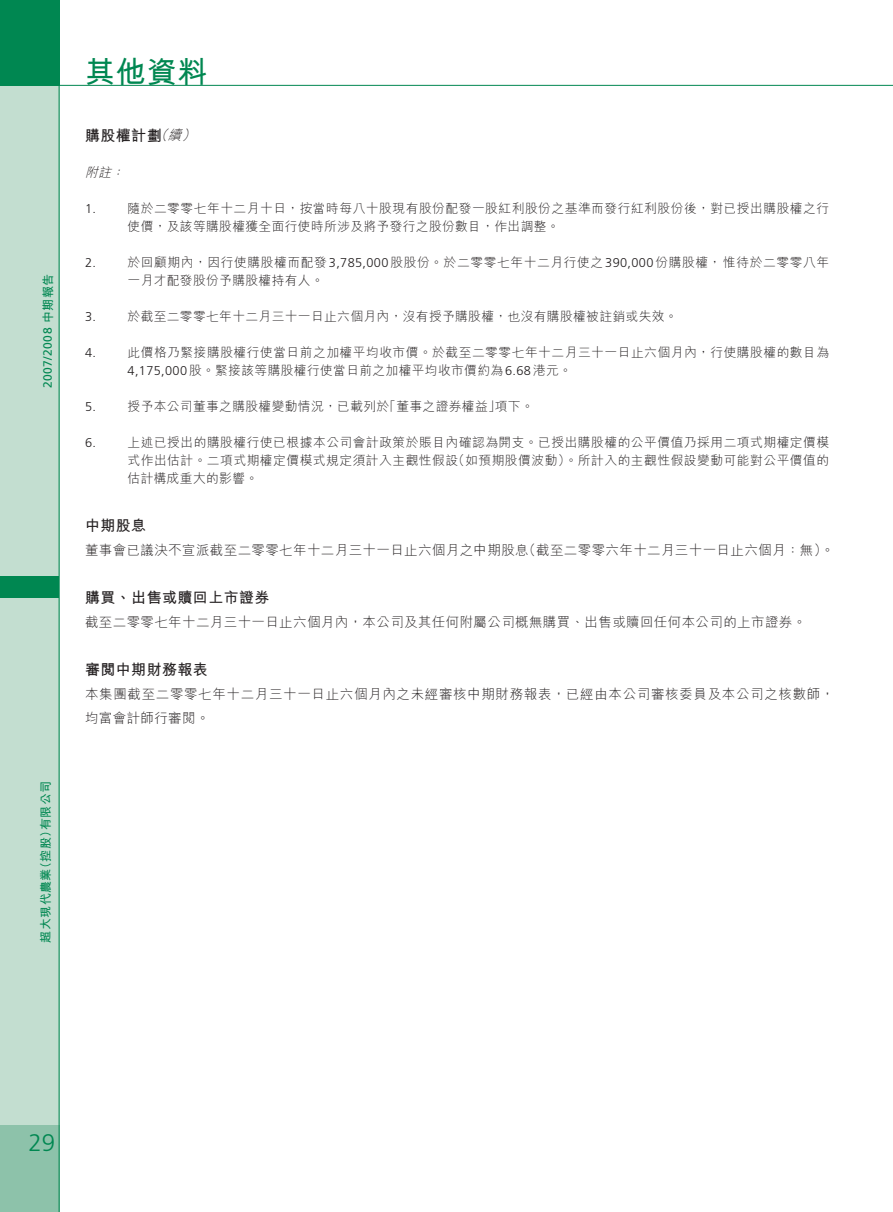
<style>
.page{position:relative;width:893px;height:1212px;background:#fff}
.page>*{position:absolute;margin:0;border:0;box-sizing:border-box;transform-origin:0 0}
.t1{font:30px "M Hei HK Bold E Ten B5 H";color:#008751}
.t2{font:300 24px "Frutiger";color:#008751}
.t3{font:15px "M Hei HK Bold E Ten B5 H";letter-spacing:.03em;color:#231f20}
.t4{font:13.5px "M Hei HK Light E Ten B5 H";letter-spacing:.03em;color:#231f20}
.t5{font:13.5px/24px "M Hei HK Light E Ten B5 H";letter-spacing:.05em;color:#231f20}
.t6{font:12.75px/18px "M Hei HK Light E Ten B5 H";letter-spacing:.04em;color:#231f20}
.t7{font:300 12.75px "Frutiger";color:#231f20}
.t8{font:italic 12.75px "M Hei HK Light E Ten B5 H";color:#231f20}
.t9{font:12px "M Hei HK Bold E Ten B5 H";letter-spacing:.04em;color:#008751}
.t10{font:12px "Frutiger";letter-spacing:.04em;color:#008751}
.s1{font-family:"M Hei HK Bold E Ten B5 H"}
.s2{font-family:"M Hei HK Light E Ten B5 H";font-style:italic;font-size:13.5px}
.s3{font-family:"Frutiger";font-weight:300}
</style>
<div class="page">
<div style="left:0;top:85px;width:59px;height:1127px;background:#c3ded0"></div>
<div style="left:0;top:0;width:60px;height:85px;background:#008751"></div>
<div style="left:0;top:577px;width:59px;height:21px;background:#008751"></div>
<div style="left:0;top:1125px;width:60px;height:87px;background:#8dc2aa"></div>
<hr style="left:59px;top:0;width:1px;height:1212px;background:#008751">
<hr style="left:0;top:85px;width:893px;height:1px;background:#008751">
<p class="t10" style="left:43px;top:388px;width:116px;rotate:-90deg">2007/2008 <span class="s1">中期報告</span></p>
<p class="t9" style="left:41px;top:943px;width:163px;rotate:-90deg">超大現代農業（控股）有限公司</p>
<h1 class="t1" style="left:85px;top:61px;width:124px">其他資料</h1>
<p class="t3" style="left:85px;top:130px;width:115px">購股權計劃<span class="s2">（續）</span></p>
<p class="t8" style="left:85px;top:167px;width:44px">附註：</p>
<p class="t7" style="left:85px;top:203px;width:12px">1.</p>
<p class="t6" style="left:128px;top:201px;width:703px">隨於二零零七年十二月十日，按當時每八十股現有股份配發一股紅利股份之基準而發行紅利股份後，對已授出購股權之行使價，及該等購股權獲全面行使時所涉及將予發行之股份數目，作出調整。</p>
<p class="t7" style="left:85px;top:257px;width:12px">2.</p>
<p class="t6" style="left:128px;top:255px;width:703px">於回顧期內，因行使購股權而配發<span class="s3">3,785,000</span>股股份。於二零零七年十二月行使之<span class="s3">390,000</span>份購股權，惟待於二零零八年一月才配發股份予購股權持有人。</p>
<p class="t7" style="left:85px;top:311px;width:12px">3.</p>
<p class="t6" style="left:128px;top:309px;width:552px">於截至二零零七年十二月三十一日止六個月內，沒有授予購股權，也沒有購股權被註銷或失效。</p>
<p class="t7" style="left:85px;top:347px;width:12px">4.</p>
<p class="t6" style="left:128px;top:345px;width:703px">此價格乃緊接購股權行使當日前之加權平均收市價。於截至二零零七年十二月三十一日止六個月內，行使購股權的數目為<br><span class="s3">4,175,000</span>股。緊接該等購股權行使當日前之加權平均收市價約為<span class="s3">6.68</span>港元。</p>
<p class="t7" style="left:85px;top:401px;width:12px">5.</p>
<p class="t6" style="left:128px;top:399px;width:408px">授予本公司董事之購股權變動情況，已載列於「董事之證券權益」項下。</p>
<p class="t7" style="left:85px;top:437px;width:12px">6.</p>
<p class="t6" style="left:128px;top:435px;width:703px;text-align:justify">上述已授出的購股權行使已根據本公司會計政策於賬目內確認為開支。已授出購股權的公平價值乃採用二項式期權定價模式作出估計。二項式期權定價模式規定須計入主觀性假設（如預期股價波動）。所計入的主觀性假設變動可能對公平價值的估計構成重大的影響。</p>
<p class="t3" style="left:85px;top:520px;width:63px">中期股息</p>
<p class="t4" style="left:85px;top:545px;width:751px">董事會已議決不宣派截至二零零七年十二月三十一日止六個月之中期股息（截至二零零六年十二月三十一日止六個月：無）。</p>
<p class="t3" style="left:85px;top:592px;width:186px">購買、出售或贖回上市證券</p>
<p class="t4" style="left:85px;top:617px;width:723px">截至二零零七年十二月三十一日止六個月內，本公司及其任何附屬公司概無購買、出售或贖回任何本公司的上市證券。</p>
<p class="t3" style="left:85px;top:664px;width:124px">審閱中期財務報表</p>
<p class="t5" style="left:85px;top:683px;width:751px">本集團截至二零零七年十二月三十一日止六個月內之未經審核中期財務報表，已經由本公司審核委員及本公司之核數師，均富會計師行審閱。</p>
<h2 class="t2" style="left:29px;top:1133px;width:28px">29</h2>
</div>
